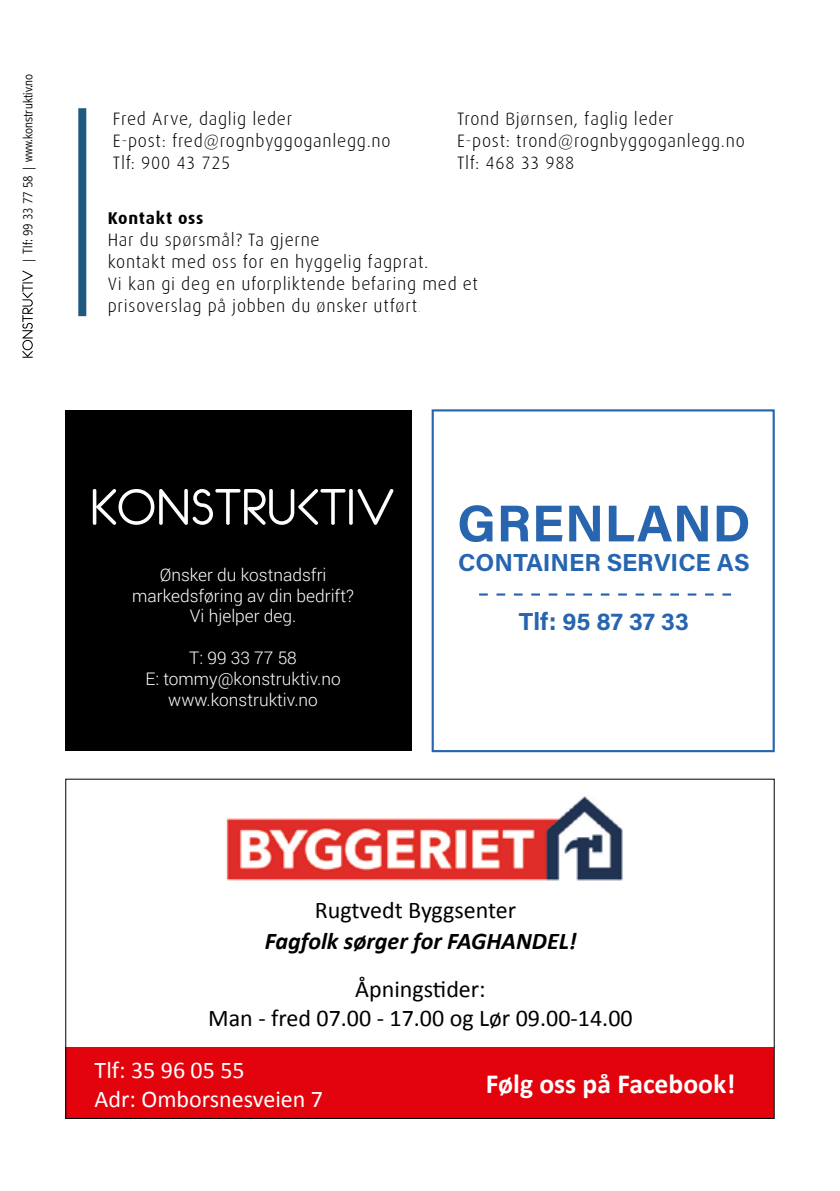
<style>
.page{position:relative;width:840px;height:1191px;background:#fff}
.page>*{position:absolute;margin:0;border:0;box-sizing:border-box;transform-origin:0 0}
.t1{font:700 51.8px "Acumin Pro";letter-spacing:.01em;color:#2765af}
.t2{font:700 27.6px "Calibri";color:#fff}
.t3{font:700 24.6px "Acumin Pro";color:#2765af}
.t4{font:24px/28.8px "Calibri";color:#000;text-align:center}
.t5{font:24px/28.8px "Calibri";color:#fff}
.t6{font:italic 700 24px "Calibri";color:#000}
.t7{font:300 18px/22px "Dax";letter-spacing:.04em;color:#000}
.t8{font:300 17.4px/20.8px "Roboto";color:#fff;text-align:center}
.t9{font:700 17px "Dax";letter-spacing:.045em;color:#000}
.t10{font:300 condensed 14px "Abadi";color:#000}
.s1{font-family:"Fira Sans Hair";font-weight:400}
</style>
<div class="page">
<div style="left:66px;top:1047px;width:707px;height:71px;background:#e3030d"></div>
<img style="left:204px;top:780px;width:432px;height:101px">
<svg style="left:22px;top:270px;width:11px;height:88px"></svg>
<div style="left:65px;top:410px;width:347px;height:340px;background:#000"></div>
<svg style="left:93px;top:489px;width:252px;height:36px"></svg>
<hr style="left:349px;top:489px;width:3px;height:36px;background:#fff;border-radius:2px">
<svg style="left:357px;top:489px;width:36px;height:36px"></svg>
<div style="left:78px;top:108px;width:8px;height:208px;background:#205980"></div>
<div style="left:431px;top:409px;width:343px;height:343px;border:2px solid #2765af"></div>
<svg style="left:479px;top:593px;width:251px;height:2px"></svg>
<p class="t10" style="left:20px;top:264px;width:192px;rotate:-90deg">| Tlf: 99 33 77 58 | www.konstruktiv.no</p>
<p class="t7" style="left:113px;top:108px;width:279px">Fred Arve, daglig leder<br>E-post: fred@rognbyggoganlegg.no<br>Tlf: 900 43 725</p>
<p class="t7" style="left:457px;top:108px;width:289px">Trond Bjørnsen, faglig leder<br>E-post: trond@rognbyggoganlegg.no<br>Tlf: 468 33 988</p>
<p class="t9" style="left:108px;top:208px;width:97px">Kontakt oss</p>
<p class="t7" style="left:108px;top:229px;width:371px">Har du spørsmål? Ta gjerne<br>kontakt med oss for en hyggelig fagprat.<br>Vi kan gi deg en uforpliktende befaring med et prisoverslag på jobben du ønsker utført<span class="s1">.</span></p>
<p class="t8" style="left:132px;top:564px;width:223px">Ønsker du kostnadsfri markedsføring av din bedrift?<br>Vi hjelper deg.</p>
<p class="t8" style="left:145px;top:647px;width:197px">T: 99 33 77 58<br>E: tommy@konstruktiv.no www.konstruktiv.no</p>
<h1 class="t1" style="left:457px;top:487px;width:295px">GRENLAND</h1>
<h3 class="t3" style="left:458px;top:545px;width:293px">CONTAINER SERVICE AS</h3>
<h3 class="t3" style="left:518px;top:604px;width:171px">Tlf: 95 87 37 33</h3>
<h3 class="t4" style="left:315px;top:896px;width:203px">Rugtvedt Byggsenter</h3>
<h3 class="t6" style="left:265px;top:926px;width:313px">Fagfolk sørger for FAGHANDEL!</h3>
<h3 class="t4" style="left:208px;top:975px;width:425px">Åpningstider:<br>Man - fred 07.00 - 17.00 og Lør 09.00-14.00</h3>
<h3 class="t5" style="left:95px;top:1056px;width:230px">Tlf: 35 96 05 55<br>Adr: Omborsnesveien 7</h3>
<h2 class="t2" style="left:485px;top:1065px;width:251px">Følg oss på Facebook!</h2>
</div>
